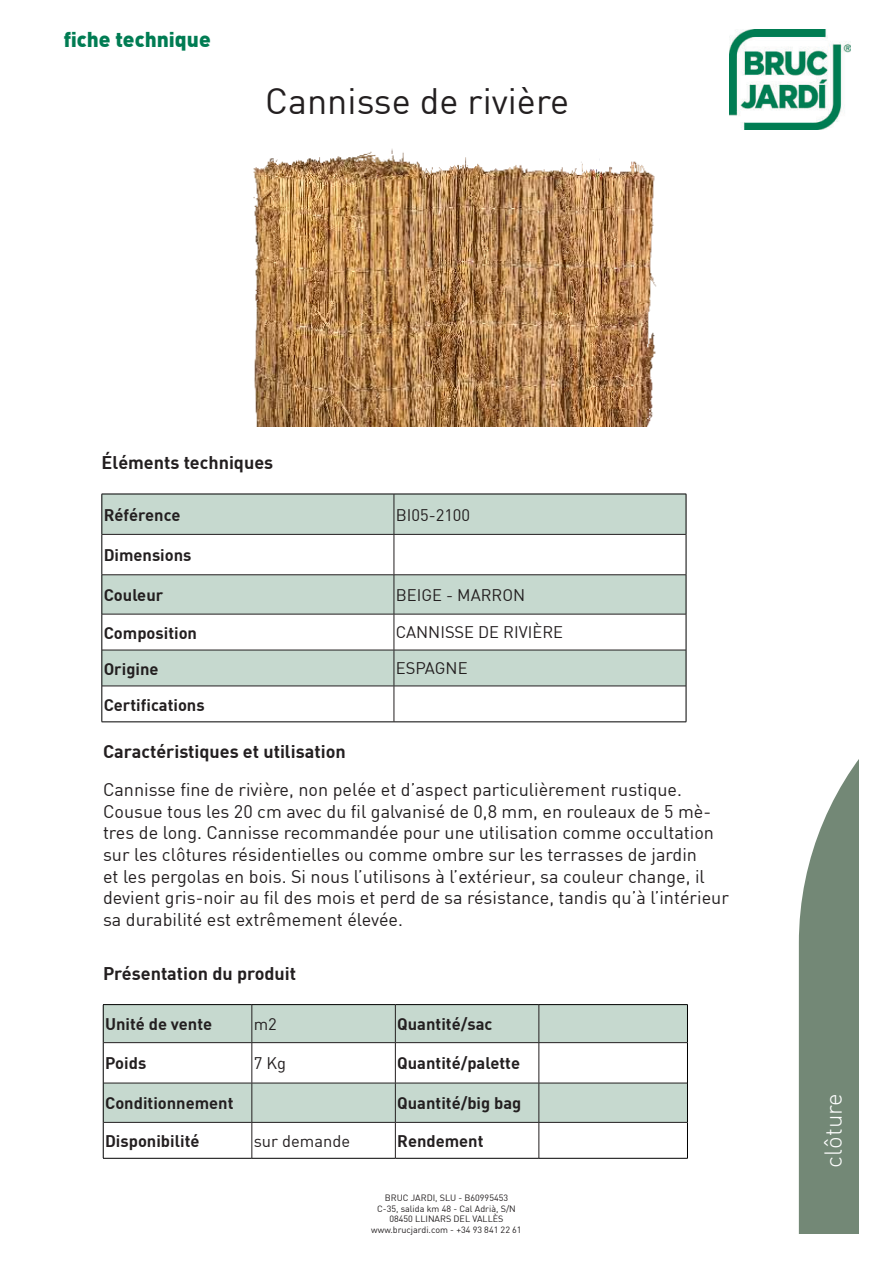
<style>
.page{position:relative;width:893px;height:1263px;background:#fff}
.page>*{position:absolute;margin:0;border:0;box-sizing:border-box;transform-origin:0 0}
.t1{font:36px "DIN";color:#231f20}
.t2{font:300 24px "DIN";color:#fff}
.t3{font:900 21px "DIN";color:#007c53}
.t4{font:18px/21.6px "DIN";color:#231f20}
.t5{font:700 18px "DIN";color:#231f20}
.t6{font:700 16.5px "DIN";color:#231f20}
.t7{font:16.5px "DIN";color:#231f20}
.t8{font:9px/10.8px "DIN";color:#231f20;text-align:center}
</style>
<div class="page">
<svg style="left:799px;top:760px;width:59px;height:473px;background:#849686"></svg>
<img style="left:729px;top:30px;width:121px;height:100px">
<img style="left:253px;top:149px;width:404px;height:278px">
<svg style="left:103px;top:495px;width:583px;height:191px;fill:#c6d9cf"></svg>
<hr style="left:102px;top:494px;width:292px;height:1px;background:#000">
<hr style="left:102px;top:494px;width:1px;height:40px;background:#000">
<hr style="left:394px;top:494px;width:292px;height:1px;background:#000">
<hr style="left:686px;top:494px;width:1px;height:40px;background:#000">
<hr style="left:102px;top:534px;width:1px;height:41px;background:#000">
<hr style="left:686px;top:534px;width:1px;height:41px;background:#000">
<hr style="left:102px;top:575px;width:1px;height:39px;background:#000">
<hr style="left:686px;top:575px;width:1px;height:39px;background:#000">
<hr style="left:102px;top:614px;width:1px;height:36px;background:#000">
<hr style="left:686px;top:614px;width:1px;height:36px;background:#000">
<hr style="left:102px;top:650px;width:1px;height:36px;background:#000">
<hr style="left:686px;top:650px;width:1px;height:36px;background:#000">
<hr style="left:102px;top:686px;width:1px;height:36px;background:#000">
<hr style="left:686px;top:686px;width:1px;height:36px;background:#000">
<hr style="left:102px;top:722px;width:292px;height:1px;background:#000">
<hr style="left:394px;top:722px;width:292px;height:1px;background:#000">
<hr style="left:394px;top:494px;width:1px;height:40px;background:#231f20">
<hr style="left:102px;top:534px;width:292px;height:1px;background:#231f20">
<hr style="left:394px;top:534px;width:292px;height:1px;background:#231f20">
<hr style="left:394px;top:535px;width:1px;height:39px;background:#231f20">
<hr style="left:102px;top:574px;width:292px;height:1px;background:#231f20">
<hr style="left:394px;top:574px;width:292px;height:1px;background:#231f20">
<hr style="left:394px;top:575px;width:1px;height:39px;background:#231f20">
<hr style="left:102px;top:614px;width:292px;height:1px;background:#231f20">
<hr style="left:394px;top:614px;width:292px;height:1px;background:#231f20">
<hr style="left:394px;top:614px;width:1px;height:36px;background:#231f20">
<hr style="left:102px;top:650px;width:292px;height:1px;background:#231f20">
<hr style="left:394px;top:650px;width:292px;height:1px;background:#231f20">
<hr style="left:394px;top:650px;width:1px;height:36px;background:#231f20">
<hr style="left:102px;top:686px;width:292px;height:1px;background:#231f20">
<hr style="left:394px;top:686px;width:292px;height:1px;background:#231f20">
<hr style="left:394px;top:686px;width:1px;height:36px;background:#231f20">
<svg style="left:104px;top:1005px;width:583px;height:117px;fill:#c6d9cf"></svg>
<hr style="left:103px;top:1004px;width:149px;height:1px;background:#000">
<hr style="left:103px;top:1005px;width:1px;height:38px;background:#000">
<hr style="left:252px;top:1004px;width:143px;height:1px;background:#000">
<hr style="left:395px;top:1004px;width:144px;height:1px;background:#000">
<hr style="left:539px;top:1004px;width:149px;height:1px;background:#000">
<hr style="left:687px;top:1005px;width:1px;height:38px;background:#000">
<hr style="left:103px;top:1043px;width:1px;height:40px;background:#000">
<hr style="left:687px;top:1043px;width:1px;height:40px;background:#000">
<hr style="left:103px;top:1083px;width:1px;height:39px;background:#000">
<hr style="left:687px;top:1083px;width:1px;height:39px;background:#000">
<hr style="left:103px;top:1122px;width:1px;height:36px;background:#000">
<hr style="left:687px;top:1122px;width:1px;height:36px;background:#000">
<hr style="left:103px;top:1158px;width:149px;height:1px;background:#000">
<hr style="left:252px;top:1158px;width:143px;height:1px;background:#000">
<hr style="left:395px;top:1158px;width:144px;height:1px;background:#000">
<hr style="left:539px;top:1158px;width:149px;height:1px;background:#000">
<hr style="left:252px;top:1005px;width:1px;height:37px;background:#231f20">
<hr style="left:395px;top:1005px;width:1px;height:37px;background:#231f20">
<hr style="left:539px;top:1005px;width:1px;height:37px;background:#231f20">
<hr style="left:103px;top:1042px;width:149px;height:1px;background:#231f20">
<hr style="left:252px;top:1042px;width:143px;height:1px;background:#231f20">
<hr style="left:252px;top:1043px;width:1px;height:40px;background:#231f20">
<hr style="left:395px;top:1042px;width:144px;height:1px;background:#231f20">
<hr style="left:395px;top:1043px;width:1px;height:40px;background:#231f20">
<hr style="left:539px;top:1042px;width:148px;height:1px;background:#231f20">
<hr style="left:539px;top:1043px;width:1px;height:40px;background:#231f20">
<hr style="left:103px;top:1083px;width:149px;height:1px;background:#231f20">
<hr style="left:252px;top:1083px;width:143px;height:1px;background:#231f20">
<hr style="left:252px;top:1083px;width:1px;height:39px;background:#231f20">
<hr style="left:395px;top:1083px;width:144px;height:1px;background:#231f20">
<hr style="left:395px;top:1083px;width:1px;height:39px;background:#231f20">
<hr style="left:539px;top:1083px;width:148px;height:1px;background:#231f20">
<hr style="left:539px;top:1083px;width:1px;height:39px;background:#231f20">
<hr style="left:103px;top:1122px;width:149px;height:1px;background:#231f20">
<hr style="left:252px;top:1122px;width:143px;height:1px;background:#231f20">
<hr style="left:252px;top:1122px;width:1px;height:36px;background:#231f20">
<hr style="left:395px;top:1122px;width:144px;height:1px;background:#231f20">
<hr style="left:395px;top:1122px;width:1px;height:36px;background:#231f20">
<hr style="left:539px;top:1122px;width:148px;height:1px;background:#231f20">
<hr style="left:539px;top:1122px;width:1px;height:36px;background:#231f20">
<p class="t3" style="left:64px;top:29px;width:148px">fiche technique</p>
<h1 class="t1" style="left:265px;top:78px;width:305px">Cannisse de rivière</h1>
<p class="t5" style="left:102px;top:451px;width:173px">Éléments techniques</p>
<p class="t6" style="left:104px;top:504px;width:78px">Référence</p>
<p class="t7" style="left:396px;top:504px;width:76px">BI05-2100</p>
<p class="t6" style="left:104px;top:544px;width:89px">Dimensions</p>
<p class="t6" style="left:104px;top:584px;width:61px">Couleur</p>
<p class="t7" style="left:396px;top:585px;width:131px">BEIGE - MARRON</p>
<p class="t6" style="left:104px;top:622px;width:95px">Composition</p>
<p class="t7" style="left:396px;top:622px;width:169px">CANNISSE DE RIVIÈRE</p>
<p class="t6" style="left:104px;top:658px;width:56px">Origine</p>
<p class="t7" style="left:396px;top:658px;width:73px">ESPAGNE</p>
<p class="t6" style="left:104px;top:694px;width:102px">Certifications</p>
<p class="t5" style="left:103px;top:740px;width:244px">Caractéristiques et utilisation</p>
<p class="t4" style="left:103px;top:778px;width:627px">Cannisse fine de rivière, non pelée et d’aspect particulièrement rustique.<br>Cousue tous les 20 cm avec du fil galvanisé de 0,8 mm, en rouleaux de 5 mè&shy;tres de long. Cannisse recommandée pour une utilisation comme occultation sur les clôtures résidentielles ou comme ombre sur les terrasses de jardin<br>et les pergolas en bois. Si nous l’utilisons à l’extérieur, sa couleur change, il devient gris-noir au fil des mois et perd de sa résistance, tandis qu’à l’intérieur sa durabilité est extrêmement élevée.</p>
<p class="t5" style="left:103px;top:962px;width:195px">Présentation du produit</p>
<p class="t6" style="left:105px;top:1013px;width:109px">Unité de vente</p>
<p class="t7" style="left:254px;top:1014px;width:25px">m2</p>
<p class="t6" style="left:397px;top:1013px;width:97px">Quantité/sac</p>
<p class="t6" style="left:105px;top:1053px;width:43px">Poids</p>
<p class="t7" style="left:254px;top:1053px;width:34px">7 Kg</p>
<p class="t6" style="left:397px;top:1053px;width:124px">Quantité/palette</p>
<p class="t6" style="left:105px;top:1092px;width:130px">Conditionnement</p>
<p class="t6" style="left:397px;top:1092px;width:126px">Quantité/big bag</p>
<p class="t6" style="left:105px;top:1130px;width:96px">Disponibilité</p>
<p class="t7" style="left:254px;top:1130px;width:98px">sur demande</p>
<p class="t6" style="left:397px;top:1130px;width:88px">Rendement</p>
<p class="t8" style="left:371px;top:1192px;width:152px">BRUC JARDI, SLU - B60995453<br>C-35, salida km 48 - Cal Adrià, S/N<br>08450 LLINARS DEL VALLÈS www.brucjardi.com - +34 93 841 22 61</p>
<h2 class="t2" style="left:822px;top:1167px;width:76px;rotate:-90deg">clôture</h2>
</div>
